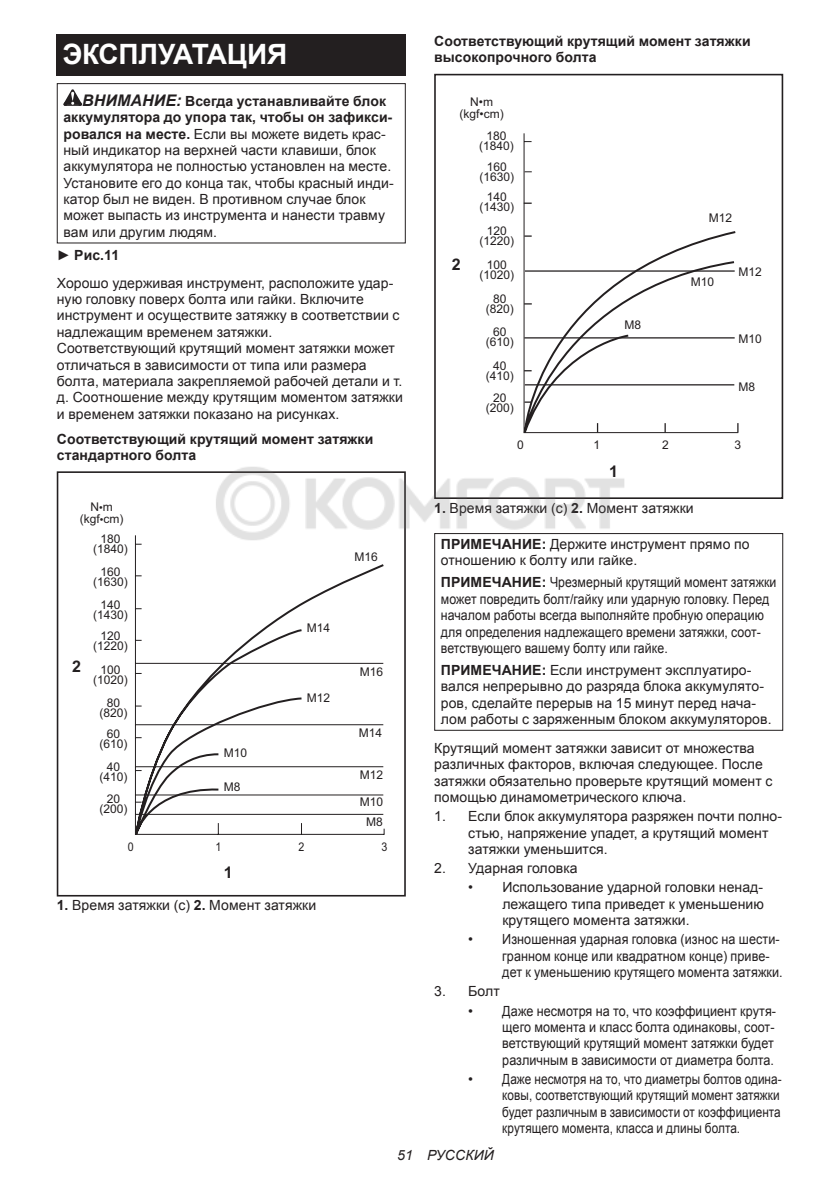
<style>
.page{position:relative;width:840px;height:1191px;background:#fff}
.page>*{position:absolute;margin:0;border:0;box-sizing:border-box;transform-origin:0 0}
.t1{font:700 28px "Arial";letter-spacing:-.01em;color:#fff}
.t2{font:700 16px "Arial";color:#231f20}
.t3{font:14px/16.4px "Arial";letter-spacing:.005em;color:#231f20}
.t4{font:14px/16.4px "Arial";letter-spacing:.005em;color:#231f20;scale:.88 1}
.t5{font:700 14px/16.4px "Arial";letter-spacing:.005em;color:#231f20}
.t6{font:italic 14px "Arial";letter-spacing:.005em;color:#231f20}
.t7{font:12px/10px "Arial";color:#231f20;text-align:center}
.t8{font:12px "Arial";color:#231f20;scale:.89 1}
.s1{font-weight:700;font-style:italic;font-size:16px}
.s2{font-weight:700}
.s3{font-family:"Koz Go Pr 6 N Regular 90 msp RKSJ H"}
</style>
<div class="page">
<div style="left:57px;top:34px;width:348px;height:41px;background:#231f20"></div>
<svg style="left:63px;top:89px;width:19px;height:17px"></svg>
<div style="left:57px;top:83px;width:348px;height:160px;border:1px solid #231f20"></div>
<div style="left:57px;top:471px;width:348px;height:425px;border:2px solid #231f20"></div>
<svg style="left:134px;top:562px;width:251px;height:273px"></svg>
<div style="left:434px;top:74px;width:348px;height:425px;border:2px solid #231f20"></div>
<svg style="left:527px;top:433px;width:210px;height:1px"></svg>
<svg style="left:523px;top:133px;width:215px;height:300px"></svg>
<div style="left:434px;top:533px;width:348px;height:198px;border:1px solid #231f20"></div>
<img style="left:210px;top:457px;width:419px;height:92px">
<h1 class="t1" style="left:62px;top:35px;width:226px">ЭКСПЛУАТАЦИЯ</h1>
<p class="t3" style="left:63px;top:93px;width:331px;text-indent:19px"><span class="s1">ВНИМАНИЕ:</span> <span class="s2">Всегда устанавливайте блок аккумулятора до упора так, чтобы он зафикси&shy;ровался на месте.</span> Если вы можете видеть крас&shy;ный индикатор на верхней части клавиши, блок аккумулятора не полностью установлен на месте.<br>Установите его до конца так, чтобы красный инди&shy;катор был не виден. В противном случае блок может выпасть из инструмента и нанести травму вам или другим людям.</p>
<p class="t3" style="left:57px;top:241px;width:338px;line-height:27.8px">► <span class="s2">Рис.11<br></span>Хорошо удерживая инструмент, расположите удар-</p>
<p class="t3" style="left:57px;top:291px;width:347px">ную головку поверх болта или гайки. Включите инструмент и осуществите затяжку в соответствии с надлежащим временем затяжки.<br>Соответствующий крутящий момент затяжки может отличаться в зависимости от типа или размера болта, материала закрепляемой рабочей детали и т. д. Соотношение между крутящим моментом затяжки и временем затяжки показано на рисунках.</p>
<p class="t5" style="left:57px;top:431px;width:318px">Соответствующий крутящий момент затяжки стандартного болта</p>
<p class="t7" style="left:80px;top:502px;width:45px;line-height:12px">N<span class="s3">•</span>m (kgf<span class="s3">•</span>cm)</p>
<p class="t7" style="left:93px;top:535px;width:36px">180 (1840)</p>
<p class="t7" style="left:93px;top:567px;width:36px">160 (1630)</p>
<p class="t7" style="left:93px;top:601px;width:36px">140 (1430)</p>
<p class="t2" style="left:72px;top:657px;width:10px">2</p>
<p class="t7" style="left:93px;top:632px;width:36px">120 (1220)</p>
<p class="t7" style="left:93px;top:665px;width:36px">100 (1020)</p>
<p class="t7" style="left:99px;top:698px;width:30px">80 (820)</p>
<p class="t7" style="left:99px;top:730px;width:30px">60 (610)</p>
<p class="t7" style="left:99px;top:762px;width:30px">40 (410)</p>
<p class="t7" style="left:99px;top:794px;width:30px">20 (200)</p>
<p class="t7" style="left:224px;top:749px;width:25px">M10</p>
<p class="t7" style="left:224px;top:782px;width:18px">M8</p>
<p class="t7" style="left:307px;top:624px;width:25px">M14</p>
<p class="t7" style="left:307px;top:694px;width:25px">M12</p>
<p class="t7" style="left:354px;top:552px;width:25px">M16</p>
<p class="t7" style="left:359px;top:667px;width:25px">M16</p>
<p class="t7" style="left:358px;top:728px;width:25px">M14</p>
<p class="t7" style="left:359px;top:770px;width:25px">M12</p>
<p class="t7" style="left:359px;top:798px;width:25px">M10</p>
<p class="t7" style="left:366px;top:818px;width:18px">M8</p>
<p class="t8" style="left:128px;top:842px;width:8px">0</p>
<p class="t8" style="left:215px;top:842px;width:8px">1</p>
<p class="t8" style="left:298px;top:842px;width:8px">2</p>
<p class="t8" style="left:381px;top:842px;width:8px">3</p>
<p class="t2" style="left:223px;top:863px;width:10px">1</p>
<p class="t3" style="left:57px;top:897px;width:261px"><span class="s2">1.</span> Время затяжки (с) <span class="s2">2.</span> Момент затяжки</p>
<p class="t5" style="left:434px;top:33px;width:318px">Соответствующий крутящий момент затяжки высокопрочного болта</p>
<p class="t7" style="left:459px;top:96px;width:46px;line-height:12px">N•m (kgf•cm)</p>
<p class="t7" style="left:479px;top:131px;width:36px">180 (1840)</p>
<p class="t2" style="left:451px;top:255px;width:10px">2</p>
<p class="t7" style="left:479px;top:163px;width:36px">160 (1630)</p>
<p class="t7" style="left:479px;top:193px;width:36px">140 (1430)</p>
<p class="t7" style="left:479px;top:227px;width:36px">120 (1220)</p>
<p class="t7" style="left:479px;top:261px;width:36px">100 (1020)</p>
<p class="t7" style="left:485px;top:295px;width:30px">80 (820)</p>
<p class="t7" style="left:485px;top:328px;width:30px">60 (610)</p>
<p class="t7" style="left:485px;top:361px;width:30px">40 (410)</p>
<p class="t7" style="left:485px;top:394px;width:30px">20 (200)</p>
<p class="t7" style="left:624px;top:321px;width:18px">M8</p>
<p class="t7" style="left:708px;top:214px;width:25px">M12</p>
<p class="t7" style="left:690px;top:278px;width:25px">M10</p>
<p class="t7" style="left:738px;top:268px;width:25px">M12</p>
<p class="t7" style="left:738px;top:335px;width:25px">M10</p>
<p class="t7" style="left:738px;top:383px;width:18px">M8</p>
<p class="t7" style="left:517px;top:441px;width:8px">0</p>
<p class="t7" style="left:593px;top:441px;width:8px">1</p>
<p class="t7" style="left:661px;top:441px;width:8px">2</p>
<p class="t7" style="left:734px;top:441px;width:8px">3</p>
<p class="t2" style="left:609px;top:462px;width:10px">1</p>
<p class="t3" style="left:434px;top:499px;width:261px"><span class="s2">1.</span> Время затяжки (с) <span class="s2">2.</span> Момент затяжки</p>
<p class="t3" style="left:440px;top:536px;width:310px"><span class="s2">ПРИМЕЧАНИЕ:</span> Держите инструмент прямо по отношению к болту или гайке.</p>
<p class="t4" style="left:440px;top:574px;width:382px"><span class="s2">ПРИМЕЧАНИЕ:</span> Чрезмерный крутящий момент затяжки может повредить болт/гайку или ударную головку. Перед началом работы всегда выполняйте пробную операцию для определения надлежащего времени затяжки, соот&shy;ветствующего вашему болту или гайке.</p>
<p class="t3" style="left:440px;top:662px;width:332px"><span class="s2">ПРИМЕЧАНИЕ:</span> Если инструмент эксплуатиро&shy;вался непрерывно до разряда блока аккумулято&shy;ров, сделайте перерыв на 15 минут перед нача&shy;лом работы с заряженным блоком аккумуляторов.</p>
<p class="t3" style="left:434px;top:740px;width:339px">Крутящий момент затяжки зависит от множества различных факторов, включая следующее. После затяжки обязательно проверьте крутящий момент с помощью динамометрического ключа.</p>
<p class="t3" style="left:468px;top:808px;width:315px;text-indent:-34px">1. Если блок аккумулятора разряжен почти полно&shy;стью, напряжение упадет, а крутящий момент затяжки уменьшится.</p>
<p class="t3" style="left:434px;top:860px;width:145px">2. Ударная головка</p>
<p class="t3" style="left:502px;top:879px;width:263px;text-align:justify;text-indent:-34px">• Использование ударной головки ненад&shy;лежащего типа приведет к уменьшению крутящего момента затяжки.</p>
<p class="t3" style="left:502px;top:931px;width:282px;text-indent:-34px">• Изношенная ударная головка (износ на шести&shy;гранном конце или квадратном конце) приве&shy;дет к уменьшению крутящего момента затяжки.</p>
<p class="t3" style="left:434px;top:983px;width:67px">3. Болт</p>
<p class="t3" style="left:502px;top:1002px;width:275px;text-indent:-34px">• Даже несмотря на то, что коэффициент крутя&shy;щего момента и класс болта одинаковы, соот&shy;ветствующий крутящий момент затяжки будет различным в зависимости от диаметра болта.</p>
<p class="t3" style="left:502px;top:1071px;width:281px;text-indent:-34px">• Даже несмотря на то, что диаметры болтов одина&shy;ковы, соответствующий крутящий момент затяжки будет различным в зависимости от коэффициента крутящего момента, класса и длины болта.</p>
<p class="t6" style="left:397px;top:1147px;width:98px">51 РУССКИЙ</p>
</div>
